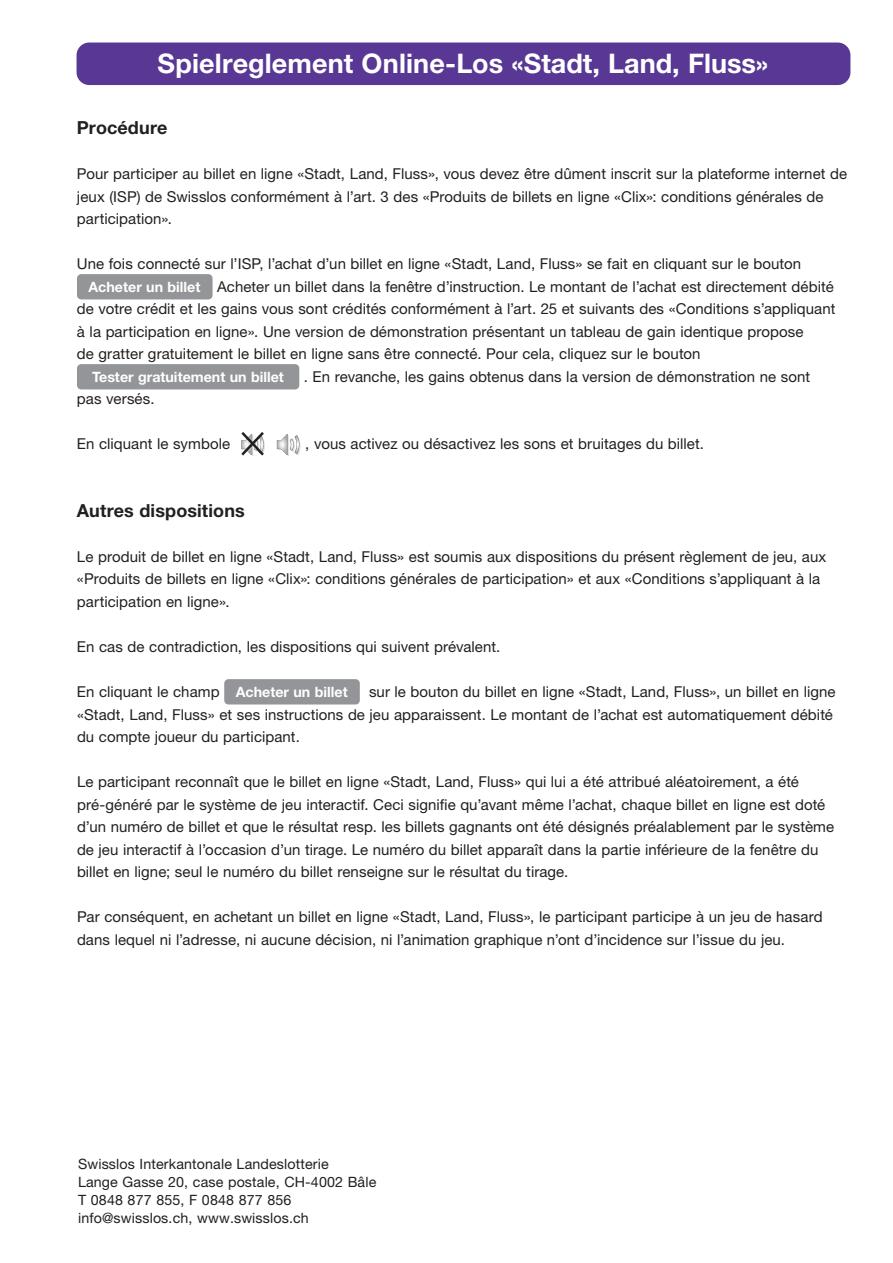
<style>
.page{position:relative;width:893px;height:1263px;background:#fff}
.page>*{position:absolute;margin:0;border:0;box-sizing:border-box;transform-origin:0 0}
.t1{font:700 27px "Helvetica Neue LT Std";letter-spacing:.005em;color:#fff}
.t2{font:700 18px "Helvetica Neue LT Std";letter-spacing:.005em;color:#231f20}
.t3{font:15px/22.5px "Helvetica Neue LT Std";letter-spacing:.005em;color:#231f20}
.t4{font:14.25px/18px "Helvetica Neue LT Std";letter-spacing:.01em;color:#231f20}
.t5{font:700 14.25px "Helvetica Neue LT Std";color:#fff}
.s1{font-weight:700;font-size:14.25px;color:#fff}
</style>
<div class="page">
<div style="left:77px;top:43px;width:773px;height:42px;background:#593795;border-radius:13px"></div>
<div style="left:77px;top:274px;width:136px;height:25px;background:#939598;border-radius:4px"></div>
<div style="left:77px;top:364px;width:222px;height:25px;background:#939598;border-radius:4px"></div>
<img style="left:241px;top:432px;width:60px;height:24px">
<div style="left:224px;top:679px;width:136px;height:25px;background:#939598;border-radius:4px"></div>
<h1 class="t1" style="left:158px;top:47px;width:612px">Spielreglement Online-Los «Stadt, Land, Fluss»</h1>
<p class="t2" style="left:77px;top:117px;width:92px">Procédure</p>
<p class="t3" style="left:77px;top:163px;width:772px">Pour participer au billet en ligne «Stadt, Land, Fluss», vous devez être dûment inscrit sur la plateforme internet de jeux (ISP) de Swisslos conformément à l’art. 3 des «Produits de billets en ligne «Clix»: conditions générales de participation».</p>
<p class="t3" style="left:77px;top:253px;width:726px">Une fois connecté sur l’ISP, l’achat d’un billet en ligne «Stadt, Land, Fluss» se fait en cliquant sur le bouton</p>
<p class="t3" style="left:89px;top:275px;width:747px"><span class="s1">Acheter un billet</span> Acheter un billet dans la fenêtre d’instruction. Le montant de l’achat est directement débité</p>
<p class="t3" style="left:77px;top:298px;width:760px">de votre crédit et les gains vous sont crédités conformément à l’art. 25 et suivants des «Conditions s’appliquant</p>
<p class="t3" style="left:77px;top:320px;width:728px">à la participation en ligne». Une version de démonstration présentant un tableau de gain identique propose</p>
<p class="t3" style="left:77px;top:343px;width:625px">de gratter gratuitement le billet en ligne sans être connecté. Pour cela, cliquez sur le bouton</p>
<p class="t5" style="left:92px;top:368px;width:193px">Tester gratuitement un billet</p>
<p class="t3" style="left:304px;top:365px;width:508px">. En revanche, les gains obtenus dans la version de démonstration ne sont</p>
<p class="t3" style="left:77px;top:388px;width:79px">pas versés.</p>
<p class="t3" style="left:77px;top:433px;width:155px">En cliquant le symbole</p>
<p class="t3" style="left:305px;top:433px;width:400px">, vous activez ou désactivez les sons et bruitages du billet.</p>
<p class="t2" style="left:77px;top:499px;width:169px">Autres dispositions</p>
<p class="t3" style="left:77px;top:545px;width:751px">Le produit de billet en ligne «Stadt, Land, Fluss» est soumis aux dispositions du présent règlement de jeu, aux «Produits de billets en ligne «Clix»: conditions générales de participation» et aux «Conditions s’appliquant à la participation en ligne».</p>
<p class="t3" style="left:77px;top:635px;width:425px">En cas de contradiction, les dispositions qui suivent prévalent.</p>
<p class="t3" style="left:77px;top:680px;width:272px">En cliquant le champ <span class="s1">Acheter un billet</span></p>
<p class="t3" style="left:77px;top:680px;width:760px;text-indent:292px">sur le bouton du billet en ligne «Stadt, Land, Fluss», un billet en ligne «Stadt, Land, Fluss» et ses instructions de jeu apparaissent. Le montant de l’achat est automatiquement débité du compte joueur du participant.</p>
<p class="t3" style="left:77px;top:770px;width:759px">Le participant reconnaît que le billet en ligne «Stadt, Land, Fluss» qui lui a été attribué aléatoirement, a été pré-généré par le système de jeu interactif. Ceci signifie qu’avant même l’achat, chaque billet en ligne est doté d’un numéro de billet et que le résultat resp. les billets gagnants ont été désignés préalablement par le système de jeu interactif à l’occasion d’un tirage. Le numéro du billet apparaît dans la partie inférieure de la fenêtre du billet en ligne; seul le numéro du billet renseigne sur le résultat du tirage.</p>
<p class="t3" style="left:77px;top:905px;width:747px">Par conséquent, en achetant un billet en ligne «Stadt, Land, Fluss», le participant participe à un jeu de hasard dans lequel ni l’adresse, ni aucune décision, ni l’animation graphique n’ont d’incidence sur l’issue du jeu.</p>
<p class="t4" style="left:78px;top:1154px;width:300px">Swisslos Interkantonale Landeslotterie<br>Lange Gasse 20, case postale, CH-4002 Bâle T 0848 877 855, F 0848 877 856 info@swisslos.ch, www.swisslos.ch</p>
</div>
